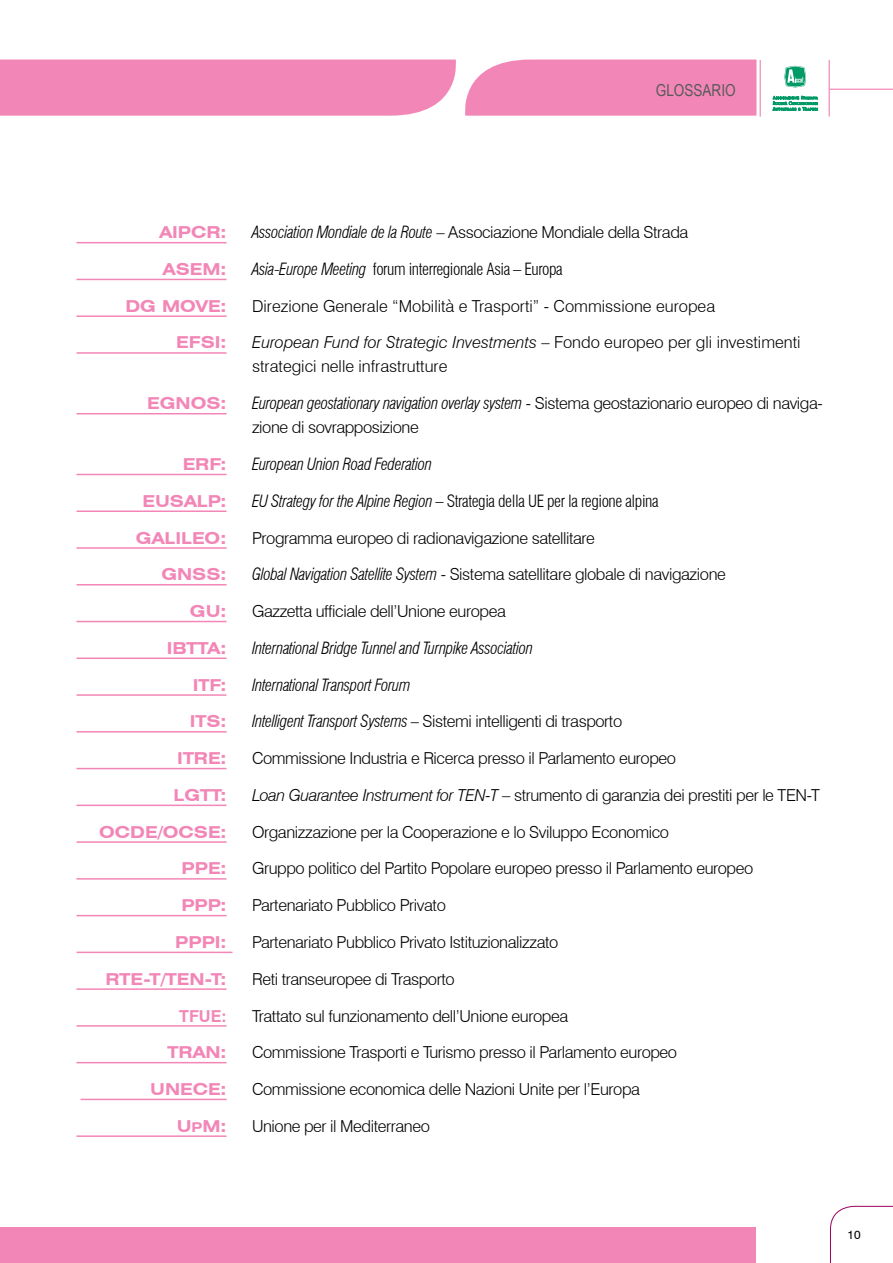
<style>
.page{position:relative;width:893px;height:1263px;background:#fff}
.page>*{position:absolute;margin:0;border:0;box-sizing:border-box;transform-origin:0 0}
.t1{font:300 16.5px/24px "Swiss 721 BT";letter-spacing:-.025em;color:#000}
.t2{font:300 16.5px/24px "Swiss 721 BT";color:#000}
.t3{font:700 expanded 16.5px "Swiss 721 BT";color:#f287b7}
.t4{font:300 condensed 16.5px "Swiss 721 BT";letter-spacing:-.025em;color:#000}
.t5{font:italic 300 condensed 16.5px "Swiss 721 BT";letter-spacing:-.025em;color:#000}
.t6{font:16.5px "Arial Narrow";color:#58595b}
.t7{font:700 16.5px "Swiss 721 BT";color:#f287b7}
.t8{font:12px "Swiss 721 BT";color:#000}
.s1{font-style:italic;font-stretch:condensed}
.s2{font-style:italic}
.s3{font-size:13.5px}
</style>
<div class="page">
<svg style="left:830px;top:1205px;width:63px;height:58px"></svg>
<div style="left:0;top:1227px;width:755px;height:36px;background:#f287b7"></div>
<svg style="left:772px;top:96px;width:46px;height:15px"></svg>
<svg style="left:784px;top:65px;width:23px;height:23px"></svg>
<hr style="left:829px;top:60px;width:1px;height:57px;background:#f287b7">
<hr style="left:760px;top:60px;width:1px;height:57px;background:#f287b7">
<hr style="left:830px;top:89px;width:63px;height:1px;background:#f287b7">
<div style="left:0;top:60px;width:756px;height:56px;background:#f287b7"></div>
<hr style="left:76px;top:242px;width:150px;height:1px;background:#f287b7">
<hr style="left:76px;top:279px;width:150px;height:1px;background:#f287b7">
<hr style="left:76px;top:315px;width:150px;height:2px;background:#f287b7">
<hr style="left:76px;top:352px;width:150px;height:2px;background:#f287b7">
<hr style="left:76px;top:413px;width:150px;height:1px;background:#f287b7">
<hr style="left:76px;top:474px;width:150px;height:1px;background:#f287b7">
<hr style="left:76px;top:510px;width:150px;height:2px;background:#f287b7">
<hr style="left:76px;top:547px;width:150px;height:2px;background:#f287b7">
<hr style="left:76px;top:584px;width:150px;height:1px;background:#f287b7">
<hr style="left:76px;top:621px;width:150px;height:1px;background:#f287b7">
<hr style="left:76px;top:657px;width:150px;height:2px;background:#f287b7">
<hr style="left:76px;top:694px;width:150px;height:2px;background:#f287b7">
<hr style="left:76px;top:731px;width:150px;height:1px;background:#f287b7">
<hr style="left:76px;top:768px;width:150px;height:1px;background:#f287b7">
<hr style="left:76px;top:804px;width:150px;height:2px;background:#f287b7">
<hr style="left:76px;top:841px;width:150px;height:2px;background:#f287b7">
<hr style="left:76px;top:878px;width:150px;height:1px;background:#f287b7">
<hr style="left:76px;top:915px;width:150px;height:1px;background:#f287b7">
<hr style="left:76px;top:952px;width:157px;height:1px;background:#f287b7">
<hr style="left:76px;top:988px;width:150px;height:2px;background:#f287b7">
<hr style="left:76px;top:1025px;width:150px;height:2px;background:#f287b7">
<hr style="left:76px;top:1062px;width:150px;height:1px;background:#f287b7">
<hr style="left:80px;top:1099px;width:147px;height:1px;background:#f287b7">
<hr style="left:76px;top:1135px;width:150px;height:2px;background:#f287b7">
<p class="t6" style="left:656px;top:78px;width:81px">GLOSSARIO</p>
<p class="t3" style="left:159px;top:222px;width:69px">AIPCR:</p>
<p class="t1" style="left:252px;top:220px;width:438px"><span class="s1">Association Mondiale de la Route</span> – Associazione Mondiale della Strada</p>
<p class="t3" style="left:163px;top:259px;width:65px">ASEM:</p>
<p class="t4" style="left:252px;top:259px;width:312px"><span class="s2">Asia-Europe Meeting</span> forum interregionale Asia – Europa</p>
<p class="t3" style="left:126px;top:296px;width:102px">DG MOVE:</p>
<p class="t2" style="left:252px;top:294px;width:465px">Direzione Generale “Mobilità e Trasporti” - Commissione europea</p>
<p class="t3" style="left:176px;top:333px;width:52px">EFSI:</p>
<p class="t2" style="left:252px;top:330px;width:550px"><span class="s2">European Fund for Strategic Investments</span> – Fondo europeo per gli investimenti strategici nelle infrastrutture</p>
<p class="t3" style="left:147px;top:393px;width:81px">EGNOS:</p>
<p class="t1" style="left:252px;top:391px;width:572px"><span class="s1">European geostationary navigation overlay system</span> - Sistema geostazionario europeo di naviga&shy;zione di sovrapposizione</p>
<p class="t3" style="left:183px;top:454px;width:45px">ERF:</p>
<p class="t5" style="left:252px;top:454px;width:182px">European Union Road Federation</p>
<p class="t3" style="left:143px;top:491px;width:86px">EUSALP:</p>
<p class="t4" style="left:252px;top:491px;width:408px"><span class="s2">EU Strategy for the Alpine Region –</span> Strategia della UE per la regione alpina</p>
<p class="t3" style="left:136px;top:528px;width:92px">GALILEO:</p>
<p class="t1" style="left:252px;top:526px;width:344px">Programma europeo di radionavigazione satellitare</p>
<p class="t3" style="left:161px;top:564px;width:67px">GNSS:</p>
<p class="t1" style="left:252px;top:562px;width:475px"><span class="s1">Global Navigation Satellite System</span> - Sistema satellitare globale di navigazione</p>
<p class="t3" style="left:190px;top:601px;width:38px">GU:</p>
<p class="t1" style="left:252px;top:599px;width:255px">Gazzetta ufficiale dell’Unione europea</p>
<p class="t3" style="left:167px;top:638px;width:61px">IBTTA:</p>
<p class="t5" style="left:252px;top:638px;width:283px">International Bridge Tunnel and Turnpike Association</p>
<p class="t3" style="left:193px;top:675px;width:35px">ITF:</p>
<p class="t5" style="left:252px;top:675px;width:160px">International Transport Forum</p>
<p class="t3" style="left:190px;top:712px;width:38px">ITS:</p>
<p class="t1" style="left:252px;top:709px;width:372px"><span class="s1">Intelligent Transport Systems</span> – Sistemi intelligenti di trasporto</p>
<p class="t3" style="left:177px;top:748px;width:51px">ITRE:</p>
<p class="t1" style="left:252px;top:746px;width:425px">Commissione Industria e Ricerca presso il Parlamento europeo</p>
<p class="t3" style="left:174px;top:785px;width:54px">LGTT:</p>
<p class="t1" style="left:252px;top:783px;width:569px"><span class="s2">Loan Guarantee Instrument for TEN-T</span> – strumento di garanzia dei prestiti per le TEN-T</p>
<p class="t3" style="left:99px;top:822px;width:129px">OCDE/OCSE:</p>
<p class="t1" style="left:252px;top:820px;width:418px">Organizzazione per la Cooperazione e lo Sviluppo Economico</p>
<p class="t3" style="left:182px;top:859px;width:46px">PPE:</p>
<p class="t1" style="left:252px;top:856px;width:503px">Gruppo politico del Partito Popolare europeo presso il Parlamento europeo</p>
<p class="t3" style="left:181px;top:895px;width:47px">PPP:</p>
<p class="t1" style="left:252px;top:893px;width:195px">Partenariato Pubblico Privato</p>
<p class="t3" style="left:175px;top:932px;width:53px">PPPI:</p>
<p class="t1" style="left:252px;top:930px;width:308px">Partenariato Pubblico Privato Istituzionalizzato</p>
<p class="t3" style="left:105px;top:969px;width:123px">RTE-T/TEN-T:</p>
<p class="t1" style="left:252px;top:967px;width:204px">Reti transeuropee di Trasporto</p>
<p class="t7" style="left:179px;top:1006px;width:49px">TFUE:</p>
<p class="t1" style="left:252px;top:1003px;width:318px">Trattato sul funzionamento dell’Unione europea</p>
<p class="t3" style="left:168px;top:1042px;width:60px">TRAN:</p>
<p class="t1" style="left:252px;top:1040px;width:427px">Commissione Trasporti e Turismo presso il Parlamento europeo</p>
<p class="t3" style="left:150px;top:1079px;width:78px">UNECE:</p>
<p class="t1" style="left:252px;top:1077px;width:389px">Commissione economica delle Nazioni Unite per l’Europa</p>
<p class="t3" style="left:177px;top:1116px;width:51px">U<span class="s3">P</span>M:</p>
<p class="t1" style="left:252px;top:1114px;width:179px">Unione per il Mediterraneo</p>
<p class="t8" style="left:848px;top:1227px;width:15px">10</p>
</div>
